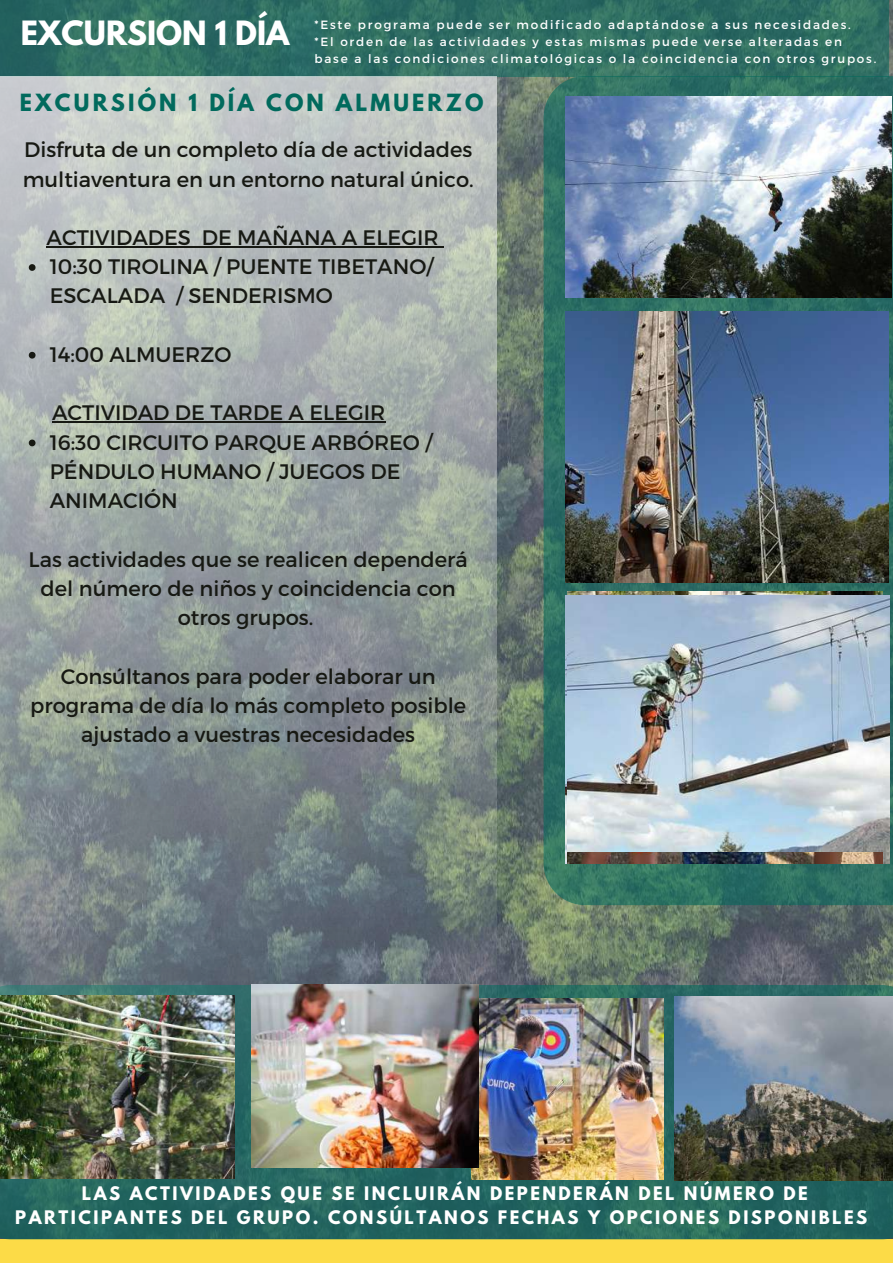
<style>
.page{position:relative;width:893px;height:1264px;background:#fff}
.page>*{position:absolute;margin:0;border:0;box-sizing:border-box;transform-origin:0 0}
.t1{font:700 29.7px "League Spartan";color:#fff}
.t2{font:21px/29.2px "Montserrat";color:#171913}
.t3{font:700 21px "League Spartan";letter-spacing:.15em;color:#016a5d}
.t4{font:700 16.5px/23.5px "League Spartan";letter-spacing:.15em;color:#fff;text-align:center}
.t5{font:12px/17px "Montserrat";letter-spacing:.15em;color:#fff}
</style>
<div class="page">
<img style="left:496px;top:0;width:396px;height:985px">
<div style="left:0;top:1239px;width:892px;height:23px;background:#fcdb47"></div>
<svg style="left:543px;top:76px;width:349px;height:829px;background:#327063"></svg>
<svg style="left:496px;top:985px;width:396px;height:254px;background:#27675e"></svg>
<svg style="left:0;top:0;width:889px;height:76px;background:#2f6e63"></svg>
<img style="left:0;top:76px;width:496px;height:1164px">
<img style="left:565px;top:96px;width:326px;height:201px">
<img style="left:0;top:995px;width:234px;height:183px">
<img style="left:674px;top:996px;width:218px;height:183px">
<img style="left:567px;top:592px;width:315px;height:271px">
<img style="left:565px;top:311px;width:323px;height:271px">
<img style="left:471px;top:998px;width:192px;height:181px">
<img style="left:251px;top:985px;width:228px;height:182px">
<img style="left:567px;top:595px;width:322px;height:256px">
<svg style="left:29px;top:264px;width:7px;height:7px"></svg>
<svg style="left:29px;top:352px;width:7px;height:6px"></svg>
<svg style="left:29px;top:439px;width:7px;height:7px"></svg>
<hr style="left:47px;top:246px;width:144px;height:1px;background:#171913">
<hr style="left:202px;top:246px;width:236px;height:1px;background:#171913">
<hr style="left:52px;top:421px;width:333px;height:1px;background:#171913">
<h1 class="t1" style="left:21px;top:19px;width:270px">EXCURSION 1 DÍA</h1>
<p class="t5" style="left:314px;top:16px;width:563px">*Este programa puede ser modificado adaptándose a sus necesidades.<br>*El orden de las actividades y estas mismas puede verse alteradas en base a las condiciones climatológicas o la coincidencia con otros grupos.</p>
<p class="t3" style="left:20px;top:92px;width:465px">EXCURSIÓN 1 DÍA CON ALMUERZO</p>
<p class="t2" style="left:23px;top:134px;width:452px">Disfruta de un completo día de actividades multiaventura en un entorno natural único.</p>
<p class="t2" style="left:47px;top:222px;width:393px">ACTIVIDADES DE MAÑANA A ELEGIR</p>
<p class="t2" style="left:50px;top:251px;width:385px">10:30 TIROLINA / PUENTE TIBETANO/<br>ESCALADA / SENDERISMO</p>
<p class="t2" style="left:50px;top:339px;width:183px">14:00 ALMUERZO</p>
<p class="t2" style="left:52px;top:397px;width:335px">ACTIVIDAD DE TARDE A ELEGIR</p>
<p class="t2" style="left:50px;top:426px;width:384px">16:30 CIRCUITO PARQUE ARBÓREO /<br>PÉNDULO HUMANO / JUEGOS DE<br>ANIMACIÓN</p>
<p class="t2" style="left:29px;top:543px;width:440px;text-align:center">Las actividades que se realicen dependerá del número de niños y coincidencia con otros grupos.</p>
<p class="t2" style="left:30px;top:660px;width:437px;text-align:center">Consúltanos para poder elaborar un programa de día lo más completo posible ajustado a vuestras necesidades</p>
<p class="t4" style="left:15px;top:1183px;width:853px">LAS ACTIVIDADES QUE SE INCLUIRÁN DEPENDERÁN DEL NÚMERO DE<br>PARTICIPANTES DEL GRUPO. CONSÚLTANOS FECHAS Y OPCIONES DISPONIBLES</p>
</div>
